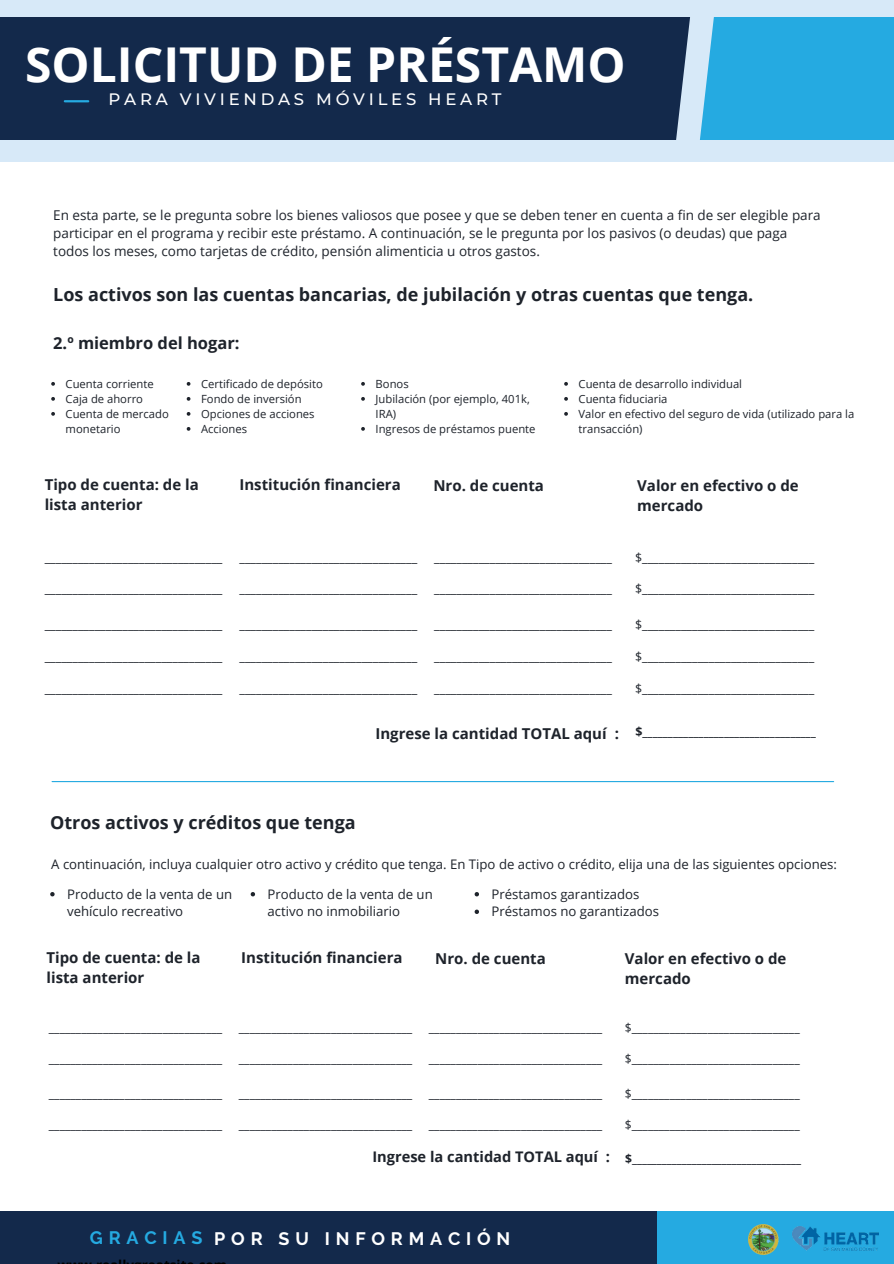
<style>
.page{position:relative;width:894px;height:1264px;background:#fff}
.page>*{position:absolute;margin:0;border:0;box-sizing:border-box;transform-origin:0 0}
.t1{font:700 48px "Open Sans";color:#fff}
.t2{font:700 18px "Open Sans";color:#1e232b}
.t3{font:700 18px "Raleway";letter-spacing:.32em;color:#fff}
.t4{font:700 18px "Raleway";letter-spacing:.32em;color:#25aae1}
.t5{font:500 16.5px "Montserrat";letter-spacing:.23em;color:#fff}
.t6{font:700 16.5px "Open Sans";color:#1e232b}
.t7{font:700 15px/20.2px "Open Sans";color:#1e232b}
.t8{font:700 14.7px "Open Sans";color:#1e232b}
.t9{font:13.5px/18px "Open Sans";color:#1e232b}
.t10{font:13.2px/17.5px "Open Sans";color:#1e232b}
.t11{font:12.45px "Open Sans";color:#1e232b}
.t12{font:700 12.45px "Open Sans";color:#1e232b}
.t13{font:12.15px "Open Sans";color:#1e232b}
.t14{font:700 12.15px "Open Sans";color:#1e232b}
.t15{font:11.25px/15px "Open Sans";color:#1e232b}
.s1{color:#25aae1}
.s2{font-size:15px}
</style>
<div class="page">
<svg style="left:51px;top:382px;width:4px;height:4px"></svg>
<svg style="left:51px;top:397px;width:4px;height:4px"></svg>
<svg style="left:51px;top:412px;width:4px;height:4px"></svg>
<svg style="left:187px;top:382px;width:3px;height:4px"></svg>
<svg style="left:187px;top:397px;width:3px;height:4px"></svg>
<svg style="left:187px;top:412px;width:3px;height:4px"></svg>
<svg style="left:187px;top:427px;width:3px;height:4px"></svg>
<svg style="left:564px;top:382px;width:3px;height:4px"></svg>
<svg style="left:564px;top:397px;width:3px;height:4px"></svg>
<svg style="left:564px;top:412px;width:3px;height:4px"></svg>
<svg style="left:361px;top:382px;width:4px;height:4px"></svg>
<svg style="left:361px;top:397px;width:4px;height:4px"></svg>
<svg style="left:361px;top:427px;width:4px;height:4px"></svg>
<svg style="left:50px;top:892px;width:5px;height:4px"></svg>
<svg style="left:250px;top:892px;width:5px;height:4px"></svg>
<svg style="left:474px;top:892px;width:5px;height:4px"></svg>
<svg style="left:474px;top:909px;width:5px;height:5px"></svg>
<hr style="left:52px;top:781px;width:781px;height:1px;background:#25aae1">
<div style="left:0;top:0;width:893px;height:162px;background:#d7e9f8"></div>
<div style="left:0;top:17px;width:694px;height:122px;background:#13294b"></div>
<hr style="left:65px;top:100px;width:23px;height:2px;background:#25aae1">
<div style="left:694px;top:17px;width:199px;height:122px;background:#25aae1"></div>
<svg style="left:660px;top:17px;width:70px;height:123px"></svg>
<div style="left:0;top:1211px;width:660px;height:52px;background:#13294b"></div>
<div style="left:657px;top:1211px;width:236px;height:52px;background:#25aae1"></div>
<img style="left:792px;top:1226px;width:86px;height:24px">
<img style="left:748px;top:1224px;width:31px;height:31px">
<p class="t1" style="left:25px;top:31px;width:602px">SOLICITUD DE PRÉSTAMO</p>
<p class="t5" style="left:108px;top:89px;width:394px">PARA VIVIENDAS MÓVILES HEART</p>
<p class="t1" style="left:57px;top:36px;width:476px">APPLICATION <span class="s1">FORM</span></p>
<p class="t5" style="left:108px;top:94px;width:363px">MOBILE HOME LOAN PROGRAM</p>
<h1 class="t9" style="left:53px;top:206px;width:768px">En esta parte, se le pregunta sobre los bienes valiosos que posee y que se deben tener en cuenta a fin de ser elegible para participar en el programa y recibir este préstamo. A continuación, se le pregunta por los pasivos (o deudas) que paga todos los meses, como tarjetas de crédito, pensión alimenticia u otros gastos.</h1>
<h2 class="t2" style="left:53px;top:282px;width:701px">Los activos son las cuentas bancarias, de jubilación y otras cuentas que tenga.</h2>
<p class="t6" style="left:53px;top:331px;width:188px">2.º miembro del hogar:</p>
<h1 class="t15" style="left:66px;top:376px;width:89px">Cuenta corriente</h1>
<h1 class="t15" style="left:66px;top:391px;width:79px">Caja de ahorro</h1>
<h2 class="t15" style="left:66px;top:406px;width:105px">Cuenta de mercado monetario</h2>
<p class="t15" style="left:201px;top:376px;width:123px">Certificado de depósito<br>Fondo de inversión<br>Opciones de acciones</p>
<h3 class="t15" style="left:201px;top:421px;width:48px">Acciones</h3>
<p class="t15" style="left:375px;top:376px;width:35px">Bonos</p>
<p class="t15" style="left:375px;top:391px;width:156px">Jubilación (por ejemplo, 401k,<br>IRA)</p>
<p class="t15" style="left:375px;top:421px;width:161px">Ingresos de préstamos puente</p>
<h3 class="t15" style="left:578px;top:376px;width:165px">Cuenta de desarrollo individual</h3>
<p class="t15" style="left:578px;top:391px;width:90px">Cuenta fiduciaria</p>
<p class="t15" style="left:578px;top:406px;width:277px">Valor en efectivo del seguro de vida (utilizado para la transacción)</p>
<p class="t7" style="left:45px;top:474px;width:155px">Tipo de cuenta: de la lista anterior</p>
<p class="t7" style="left:239px;top:474px;width:163px">Institución financiera</p>
<p class="t7" style="left:433px;top:475px;width:112px">Nro. de cuenta</p>
<p class="t7" style="left:637px;top:475px;width:163px">Valor en efectivo o de mercado</p>
<p class="t11" style="left:45px;top:548px;width:179px">________________________________</p>
<p class="t11" style="left:45px;top:580px;width:179px">________________________________</p>
<p class="t11" style="left:45px;top:615px;width:179px">________________________________</p>
<p class="t11" style="left:45px;top:647px;width:179px">________________________________</p>
<h4 class="t11" style="left:45px;top:679px;width:179px">________________________________</h4>
<p class="t11" style="left:635px;top:548px;width:181px">$_______________________________</p>
<p class="t11" style="left:635px;top:580px;width:181px">$_______________________________</p>
<p class="t11" style="left:635px;top:615px;width:181px">$_______________________________</p>
<p class="t11" style="left:635px;top:647px;width:181px">$_______________________________</p>
<p class="t11" style="left:635px;top:679px;width:181px">$_______________________________</p>
<p class="t12" style="left:375px;top:722px;width:442px"><span class="s2">Ingrese la cantidad TOTAL aquí :</span> $__________________________________</p>
<h4 class="t11" style="left:239px;top:548px;width:179px">________________________________</h4>
<h4 class="t11" style="left:239px;top:580px;width:179px">________________________________</h4>
<h4 class="t11" style="left:239px;top:615px;width:179px">________________________________</h4>
<p class="t11" style="left:239px;top:647px;width:179px">________________________________</p>
<p class="t11" style="left:239px;top:679px;width:179px">________________________________</p>
<p class="t11" style="left:434px;top:548px;width:179px">________________________________</p>
<p class="t11" style="left:434px;top:580px;width:179px">________________________________</p>
<p class="t11" style="left:434px;top:615px;width:179px">________________________________</p>
<p class="t11" style="left:434px;top:647px;width:179px">________________________________</p>
<p class="t11" style="left:434px;top:679px;width:179px">________________________________</p>
<p class="t2" style="left:50px;top:809px;width:307px">Otros activos y créditos que tenga</p>
<p class="t10" style="left:51px;top:855px;width:787px">A continuación, incluya cualquier otro activo y crédito que tenga. En Tipo de activo o crédito, elija una de las siguientes opciones:</p>
<p class="t10" style="left:67px;top:884px;width:167px">Producto de la venta de un vehículo recreativo</p>
<p class="t10" style="left:267px;top:884px;width:167px">Producto de la venta de un activo no inmobiliario</p>
<p class="t10" style="left:491px;top:884px;width:149px">Préstamos garantizados</p>
<p class="t10" style="left:491px;top:902px;width:169px">Préstamos no garantizados</p>
<p class="t7" style="left:46px;top:946px;width:155px">Tipo de cuenta: de la lista anterior</p>
<p class="t7" style="left:241px;top:946px;width:163px">Institución financiera</p>
<p class="t7" style="left:435px;top:948px;width:112px">Nro. de cuenta</p>
<p class="t7" style="left:624px;top:948px;width:163px">Valor en efectivo o de mercado</p>
<p class="t13" style="left:49px;top:1018px;width:175px">________________________________</p>
<h4 class="t13" style="left:49px;top:1049px;width:175px">________________________________</h4>
<h6 class="t13" style="left:239px;top:1018px;width:175px">________________________________</h6>
<p class="t13" style="left:239px;top:1049px;width:175px">________________________________</p>
<p class="t13" style="left:429px;top:1018px;width:175px">________________________________</p>
<h4 class="t13" style="left:429px;top:1049px;width:175px">________________________________</h4>
<h4 class="t13" style="left:624px;top:1018px;width:176px">$_______________________________</h4>
<p class="t13" style="left:624px;top:1049px;width:176px">$_______________________________</p>
<h3 class="t13" style="left:49px;top:1115px;width:175px">________________________________</h3>
<p class="t13" style="left:239px;top:1115px;width:175px">________________________________</p>
<h4 class="t13" style="left:429px;top:1115px;width:175px">________________________________</h4>
<p class="t13" style="left:624px;top:1115px;width:176px">$_______________________________</p>
<p class="t8" style="left:372px;top:1146px;width:239px">Ingrese la cantidad TOTAL aquí :</p>
<p class="t14" style="left:625px;top:1149px;width:177px">$__________________________________</p>
<p class="t4" style="left:90px;top:1227px;width:114px">GRACIAS</p>
<h2 class="t3" style="left:214px;top:1228px;width:297px">POR SU INFORMACIÓN</h2>
</div>
